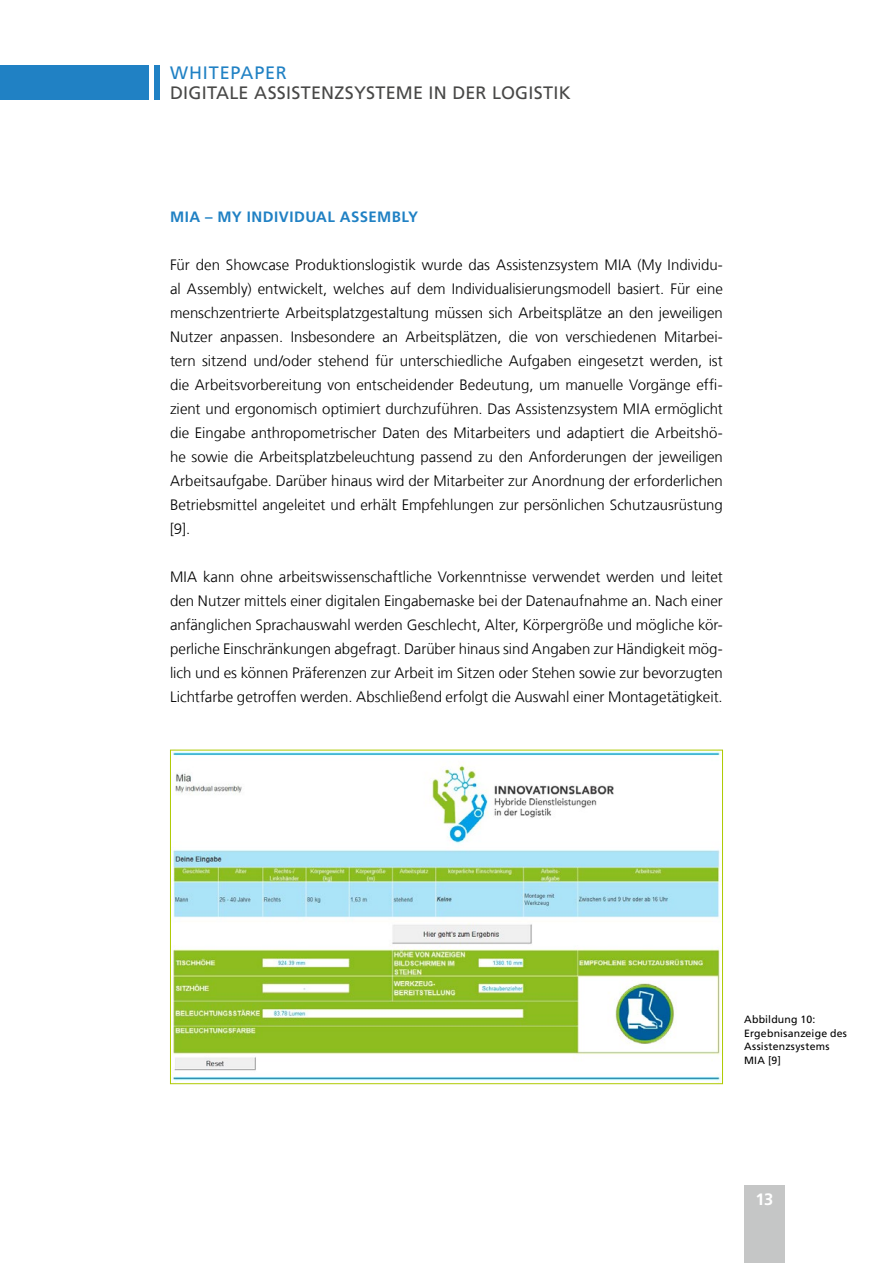
<style>
.page{position:relative;width:893px;height:1263px;background:#fff}
.page>*{position:absolute;margin:0;border:0;box-sizing:border-box;transform-origin:0 0}
.t1{font:18px "Frutiger LT Com";letter-spacing:.015em;color:#484847}
.t2{font:18px "Frutiger LT Com";letter-spacing:.045em;color:#2081c4}
.t3{font:700 16.5px "Frutiger LT Com";color:#fff}
.t4{font:300 15px/24px "Frutiger LT Com";color:#000;text-align:justify}
.t5{font:700 15px "Frutiger LT Com";letter-spacing:.03em;color:#2081c4}
.t6{font:10.5px/13.5px "Frutiger LT Com";letter-spacing:.02em;color:#000}
</style>
<div class="page">
<div style="left:744px;top:1185px;width:40px;height:78px;background:#c5c6c6"></div>
<div style="left:154px;top:65px;width:5px;height:35px;background:#2081c4"></div>
<div style="left:0;top:65px;width:149px;height:35px;background:#2081c4"></div>
<img style="left:172px;top:752px;width:549px;height:329px">
<p class="t2" style="left:170px;top:62px;width:118px">WHITEPAPER</p>
<p class="t1" style="left:170px;top:82px;width:402px">DIGITALE ASSISTENZSYSTEME IN DER LOGISTIK</p>
<p class="t5" style="left:170px;top:208px;width:249px">MIA – MY INDIVIDUAL ASSEMBLY</p>
<p class="t4" style="left:170px;top:253px;width:554px">Für den Showcase Produktionslogistik wurde das Assistenzsystem MIA (My Individu&shy;al Assembly) entwickelt, welches auf dem Individualisierungsmodell basiert. Für eine menschzentrierte Arbeitsplatzgestaltung müssen sich Arbeitsplätze an den jeweiligen Nutzer anpassen. Insbesondere an Arbeitsplätzen, die von verschiedenen Mitarbei&shy;tern sitzend und/oder stehend für unterschiedliche Aufgaben eingesetzt werden, ist die Arbeitsvorbereitung von entscheidender Bedeutung, um manuelle Vorgänge effi&shy;zient und ergonomisch optimiert durchzuführen. Das Assistenzsystem MIA ermöglicht die Eingabe anthropometrischer Daten des Mitarbeiters und adaptiert die Arbeitshö&shy;he sowie die Arbeitsplatzbeleuchtung passend zu den Anforderungen der jeweiligen Arbeitsaufgabe. Darüber hinaus wird der Mitarbeiter zur Anordnung der erforderlichen Betriebsmittel angeleitet und erhält Empfehlungen zur persönlichen Schutzausrüstung [9].</p>
<p class="t4" style="left:170px;top:565px;width:554px">MIA kann ohne arbeitswissenschaftliche Vorkenntnisse verwendet werden und leitet den Nutzer mittels einer digitalen Eingabemaske bei der Datenaufnahme an. Nach einer anfänglichen Sprachauswahl werden Geschlecht, Alter, Körpergröße und mögliche kör&shy;perliche Einschränkungen abgefragt. Darüber hinaus sind Angaben zur Händigkeit mög&shy;lich und es können Präferenzen zur Arbeit im Sitzen oder Stehen sowie zur bevorzugten Lichtfarbe getroffen werden. Abschließend erfolgt die Auswahl einer Montagetätigkeit.</p>
<p class="t6" style="left:744px;top:1013px;width:104px">Abbildung 10:<br>Ergebnisanzeige des<br>Assistenzsystems<br>MIA [9]</p>
<p class="t3" style="left:755px;top:1190px;width:19px">13</p>
</div>
